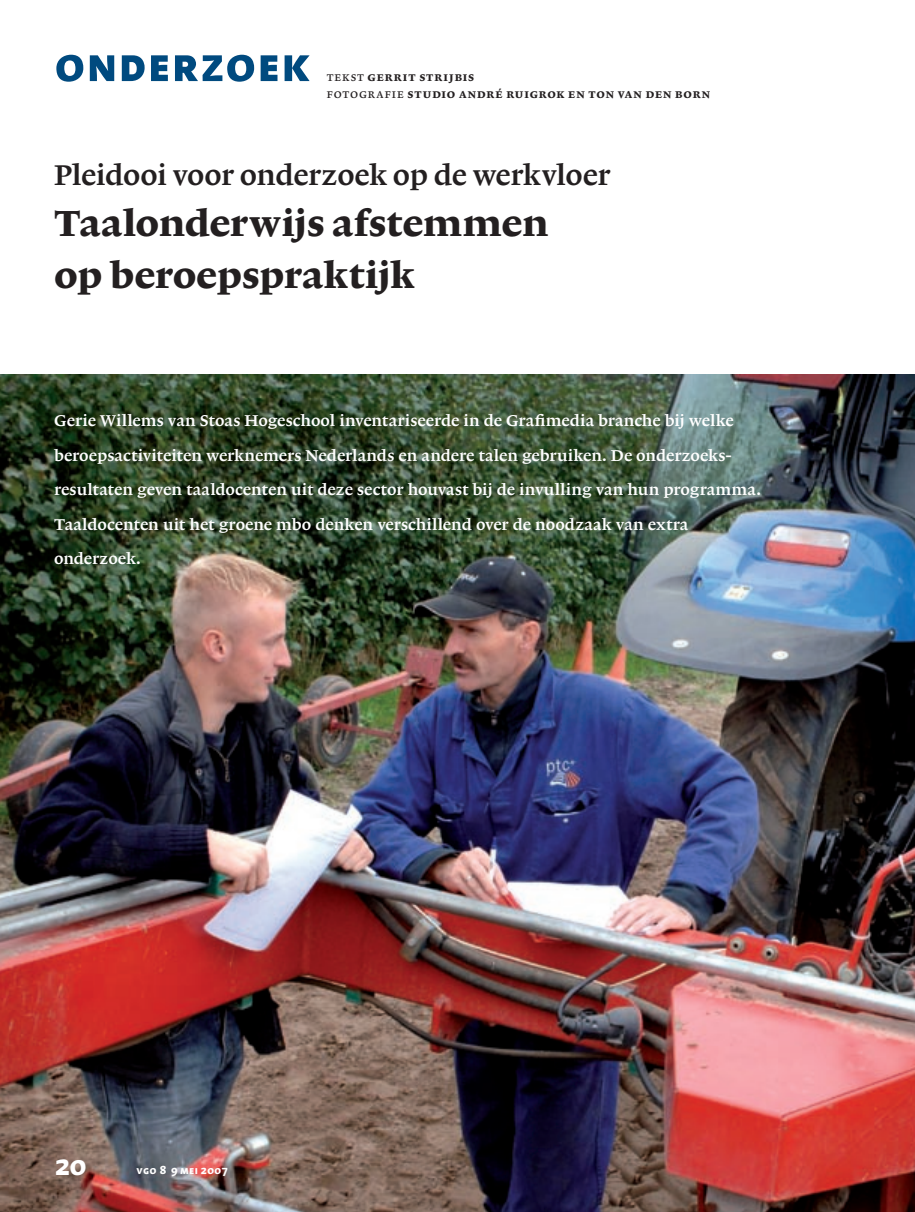
<style>
.page{position:relative;width:915px;height:1212px;background:#fff}
.page>*{position:absolute;margin:0;border:0;box-sizing:border-box;transform-origin:0 0}
.t1{font:700 52.5px "Linotype Aroma SC";letter-spacing:.015em;color:#004a7f}
.t2{font:500 38.25px/51.8px "Lexicon No 1 Roman E";letter-spacing:-.005em;color:#231f20}
.t3{font:500 30px "Lexicon No 1 Roman C";letter-spacing:-.02em;color:#231f20}
.t4{font:700 30px "Linotype Aroma";color:#fff}
.t5{font:500 16.5px/34.5px "Lexicon No 1 Roman C";color:#fff}
.t6{font:12.75px/17.2px "Lexicon No 1 Roman D Exp";letter-spacing:.06em;color:#231f20}
.t7{font:700 12px "Linotype Aroma SC";letter-spacing:.025em;color:#fff}
.s1{font-family:"Lexicon No 1 Roman A Exp"}
</style>
<div class="page">
<img style="left:0;top:374px;width:914px;height:838px">
<h1 class="t1" style="left:54px;top:28px;width:257px">onderzoek</h1>
<p class="t6" style="left:326px;top:68px;width:385px"><span class="s1">tekst</span> gerrit strijbis<br><span class="s1">fotografie</span> studio andré ruigrok en ton van den born</p>
<h3 class="t3" style="left:54px;top:158px;width:558px">Pleidooi voor onderzoek op de werkvloer</h3>
<h2 class="t2" style="left:54px;top:198px;width:496px">Taalonderwijs afstemmen op beroepspraktijk</h2>
<p class="t5" style="left:54px;top:403px;width:708px">Gerie Willems van Stoas Hogeschool inventariseerde in de Grafimedia branche bij welke beroepsactiviteiten werknemers Nederlands en andere talen gebruiken. De onderzoeks&shy;resultaten geven taaldocenten uit deze sector houvast bij de invulling van hun programma.<br>Taaldocenten uit het groene mbo denken verschillend over de noodzaak van extra onderzoek.</p>
<h3 class="t4" style="left:54px;top:1144px;width:34px">20</h3>
<p class="t7" style="left:136px;top:1162px;width:93px">vgo 8 9 mei 2007</p>
</div>
